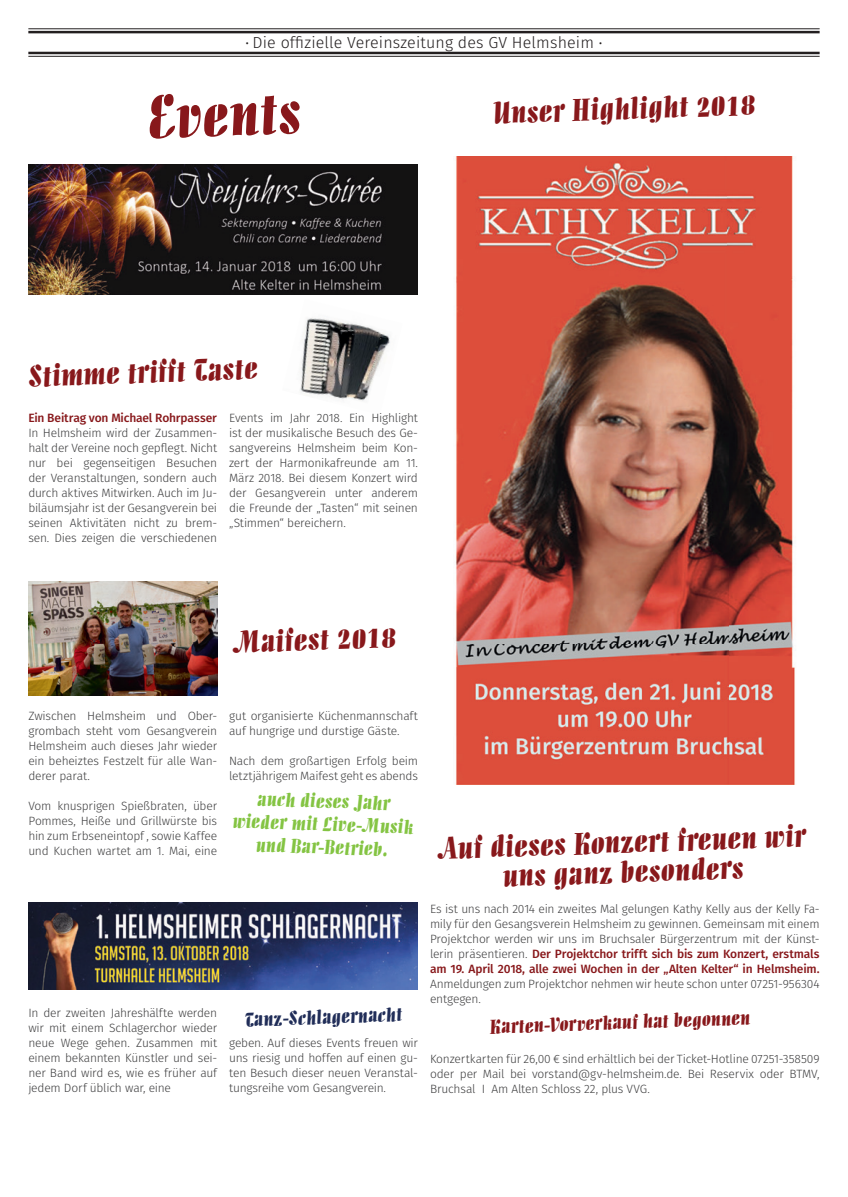
<style>
.page{position:relative;width:848px;height:1197px;background:#fff}
.page>*{position:absolute;margin:0;border:0;box-sizing:border-box;transform-origin:0 0}
.t1{font:60px "Allegro BT";color:#88181b}
.t2{font:31px/29.8px "Allegro BT";color:#88181b;text-align:center}
.t3{font:20px/23px "Allegro BT";color:#84c443;text-align:center}
.t4{font:20px "Allegro BT";color:#88181b}
.t5{font:20px "Allegro BT";color:#202d58}
.t6{font:300 16px "Fira Sans";letter-spacing:.01em;color:#231f20}
.t7{font:300 12px/15px "Fira Sans";letter-spacing:-.02em;color:#3e3e3f;text-align:justify}
.t8{font:500 12px "Fira Sans";letter-spacing:-.015em;color:#88181b}
.s1{font-family:"Ubuntu Condensed";font-weight:400}
.s2{font-weight:500;color:#88181b}
</style>
<div class="page">
<img style="left:300px;top:318px;width:90px;height:83px">
<hr style="left:28px;top:28px;width:791px;height:1px;background:#231f20">
<hr style="left:28px;top:31px;width:791px;height:2px;background:#231f20">
<hr style="left:28px;top:52px;width:791px;height:2px;background:#231f20">
<hr style="left:28px;top:56px;width:791px;height:1px;background:#231f20">
<img style="left:28px;top:165px;width:390px;height:130px">
<img style="left:28px;top:902px;width:390px;height:87px">
<img style="left:455px;top:156px;width:340px;height:628px">
<img style="left:28px;top:581px;width:189px;height:114px">
<h3 class="t6" style="left:245px;top:31px;width:358px"><span class="s1">·</span> Die offizielle Vereinszeitung des GV Helmsheim <span class="s1">·</span></h3>
<h1 class="t1" style="left:146px;top:83px;width:155px;rotate:-2deg">Events</h1>
<h2 class="t2" style="left:492px;top:98px;width:264px;rotate:-2deg">Unser Highlight 2018</h2>
<h2 class="t2" style="left:28px;top:361px;width:231px;rotate:-2deg">Stimme trifft Taste</h2>
<p class="t8" style="left:28px;top:408px;width:190px">Ein Beitrag von Michael Rohrpasser</p>
<p class="t7" style="left:28px;top:425px;width:190px">In Helmsheim wird der Zusammen&shy;halt der Vereine noch gepflegt. Nicht nur bei gegenseitigen Besuchen der Veranstaltungen, sondern auch durch aktives Mitwirken. Auch im Ju&shy;biläumsjahr ist der Gesangverein bei seinen Aktivitäten nicht zu brem&shy;sen. Dies zeigen die verschiedenen</p>
<p class="t7" style="left:229px;top:410px;width:190px">Events im Jahr 2018. Ein Highlight ist der musikalische Besuch des Ge&shy;sangvereins Helmsheim beim Kon&shy;zert der Harmonikafreunde am 11.<br>März 2018. Bei diesem Konzert wird der Gesangverein unter anderem die Freunde der „Tasten“ mit seinen „Stimmen“ bereichern.</p>
<h2 class="t2" style="left:233px;top:627px;width:164px;rotate:-2deg">Maifest 2018</h2>
<p class="t7" style="left:28px;top:707px;width:190px">Zwischen Helmsheim und Ober&shy;grombach steht vom Gesangverein Helmsheim auch dieses Jahr wieder ein beheiztes Festzelt für alle Wan&shy;derer parat.</p>
<p class="t7" style="left:28px;top:797px;width:190px">Vom knusprigen Spießbraten, über Pommes, Heiße und Grillwürste bis hin zum Erbseneintopf , sowie Kaffee und Kuchen wartet am 1. Mai, eine</p>
<p class="t7" style="left:28px;top:1005px;width:190px">In der zweiten Jahreshälfte werden wir mit einem Schlagerchor wieder neue Wege gehen. Zusammen mit einem bekannten Künstler und sei&shy;ner Band wird es, wie es früher auf jedem Dorf üblich war, eine</p>
<p class="t7" style="left:229px;top:707px;width:190px">gut organisierte Küchenmannschaft auf hungrige und durstige Gäste.</p>
<p class="t7" style="left:229px;top:752px;width:190px">Nach dem großartigen Erfolg beim letztjährigem Maifest geht es abends</p>
<h3 class="t3" style="left:234px;top:786px;width:183px;rotate:2deg">auch dieses Jahr wieder mit Live-Musik und Bar-Betrieb.</h3>
<h2 class="t2" style="left:438px;top:833px;width:369px;rotate:-2deg">Auf dieses Konzert freuen wir uns ganz besonders</h2>
<p class="t7" style="left:430px;top:901px;width:391px">Es ist uns nach 2014 ein zweites Mal gelungen Kathy Kelly aus der Kelly Fa&shy;mily für den Gesangsverein Helmsheim zu gewinnen. Gemeinsam mit einem Projektchor werden wir uns im Bruchsaler Bürgerzentrum mit der Künst&shy;lerin präsentieren. <span class="s2">Der Projektchor trifft sich bis zum Konzert, erstmals am 19. April 2018, alle zwei Wochen in der „Alten Kelter“ in Helmsheim.</span></p>
<p class="t7" style="left:430px;top:976px;width:391px">Anmeldungen zum Projektchor nehmen wir heute schon unter 07251-956304 entgegen.</p>
<h3 class="t5" style="left:244px;top:1008px;width:159px;rotate:-2deg">Tanz-Schlagernacht</h3>
<h3 class="t4" style="left:489px;top:1015px;width:262px;rotate:-2deg">Karten-Vorverkauf hat begonnen</h3>
<p class="t7" style="left:229px;top:1035px;width:190px">geben. Auf dieses Events freuen wir uns riesig und hoffen auf einen gu&shy;ten Besuch dieser neuen Veranstal&shy;tungsreihe vom Gesangverein.</p>
<p class="t7" style="left:430px;top:1051px;width:391px">Konzertkarten für 26,00 € sind erhältlich bei der Ticket-Hotline 07251-358509 oder per Mail bei vorstand@gv-helmsheim.de. Bei Reservix oder BTMV, Bruchsal I Am Alten Schloss 22, plus VVG.</p>
</div>
